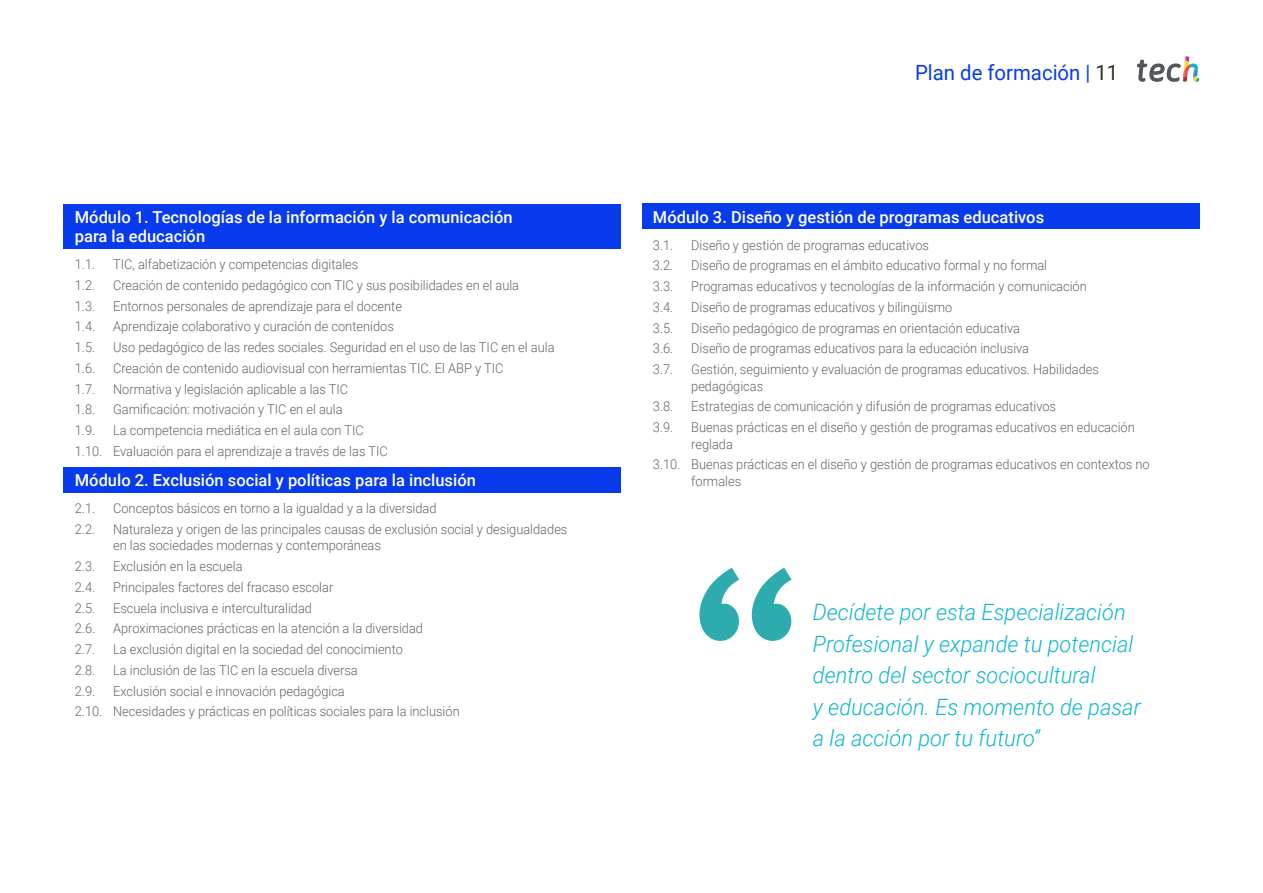
<style>
.page{position:relative;width:1263px;height:893px;background:#fff}
.page>*{position:absolute;margin:0;border:0;box-sizing:border-box;transform-origin:0 0}
.t1{font:italic 300 22.5px/31.5px "Roboto";color:#0fb6cf}
.t2{font:21px "Roboto";color:#083bee}
.t3{font:500 16.5px/19.5px "Roboto";color:#fff}
.t4{font:300 13.5px/16.5px "Roboto";color:#61646a;scale:.95 1}
.s1{color:#312e20}
</style>
<div class="page">
<div style="left:64px;top:204px;width:557px;height:44px;background:#083bee"></div>
<div style="left:64px;top:467px;width:557px;height:25px;background:#083bee"></div>
<div style="left:642px;top:204px;width:557px;height:25px;background:#083bee"></div>
<svg style="left:1137px;top:56px;width:62px;height:26px"></svg>
<svg style="left:699px;top:568px;width:92px;height:73px"></svg>
<p class="t3" style="left:75px;top:206px;width:439px">Módulo 1. Tecnologías de la información y la comunicación para la educación</p>
<p class="t4" style="left:75px;top:256px;width:23px">1.1.</p>
<p class="t4" style="left:113px;top:256px;width:260px">TIC, alfabetización y competencias digitales</p>
<p class="t4" style="left:75px;top:276px;width:23px">1.2.</p>
<p class="t4" style="left:113px;top:276px;width:429px">Creación de contenido pedagógico con TIC y sus posibilidades en el aula</p>
<p class="t4" style="left:75px;top:297px;width:23px">1.3.</p>
<p class="t4" style="left:113px;top:297px;width:306px">Entornos personales de aprendizaje para el docente</p>
<p class="t4" style="left:75px;top:318px;width:23px">1.4.</p>
<p class="t4" style="left:113px;top:318px;width:297px">Aprendizaje colaborativo y curación de contenidos</p>
<p class="t4" style="left:75px;top:339px;width:23px">1.5.</p>
<p class="t4" style="left:113px;top:339px;width:466px">Uso pedagógico de las redes sociales. Seguridad en el uso de las TIC en el aula</p>
<p class="t4" style="left:75px;top:359px;width:23px">1.6.</p>
<p class="t4" style="left:113px;top:359px;width:412px">Creación de contenido audiovisual con herramientas TIC. El ABP y TIC</p>
<p class="t4" style="left:75px;top:380px;width:23px">1.7.</p>
<p class="t4" style="left:113px;top:380px;width:249px">Normativa y legislación aplicable a las TIC</p>
<p class="t4" style="left:75px;top:401px;width:23px">1.8.</p>
<p class="t4" style="left:113px;top:401px;width:243px">Gamificación: motivación y TIC en el aula</p>
<p class="t4" style="left:75px;top:422px;width:23px">1.9.</p>
<p class="t4" style="left:75px;top:419px;width:331px;line-height:20.7px;text-indent:38px">La competencia mediática en el aula con TIC<br>1.10. Evaluación para el aprendizaje a través de las TIC</p>
<p class="t3" style="left:75px;top:470px;width:403px">Módulo 2. Exclusión social y políticas para la inclusión</p>
<p class="t4" style="left:75px;top:500px;width:23px">2.1.</p>
<p class="t4" style="left:113px;top:500px;width:342px">Conceptos básicos en torno a la igualdad y a la diversidad</p>
<p class="t4" style="left:75px;top:520px;width:23px">2.2.</p>
<p class="t4" style="left:113px;top:520px;width:480px">Naturaleza y origen de las principales causas de exclusión social y desigualdades en las sociedades modernas y contemporáneas</p>
<p class="t4" style="left:75px;top:558px;width:23px">2.3.</p>
<p class="t4" style="left:113px;top:558px;width:138px">Exclusión en la escuela</p>
<p class="t4" style="left:75px;top:578px;width:23px">2.4.</p>
<p class="t4" style="left:113px;top:578px;width:233px">Principales factores del fracaso escolar</p>
<p class="t4" style="left:75px;top:599px;width:23px">2.5.</p>
<p class="t4" style="left:113px;top:599px;width:211px">Escuela inclusiva e interculturalidad</p>
<p class="t4" style="left:75px;top:620px;width:23px">2.6.</p>
<p class="t4" style="left:113px;top:620px;width:328px">Aproximaciones prácticas en la atención a la diversidad</p>
<p class="t4" style="left:75px;top:641px;width:23px">2.7.</p>
<p class="t4" style="left:113px;top:641px;width:306px">La exclusión digital en la sociedad del conocimiento</p>
<p class="t4" style="left:75px;top:661px;width:23px">2.8.</p>
<p class="t4" style="left:113px;top:661px;width:259px">La inclusión de las TIC en la escuela diversa</p>
<p class="t4" style="left:75px;top:682px;width:23px">2.9.</p>
<p class="t4" style="left:75px;top:680px;width:407px;line-height:20.7px;text-indent:38px">Exclusión social e innovación pedagógica<br>2.10. Necesidades y prácticas en políticas sociales para la inclusión</p>
<h2 class="t2" style="left:915px;top:57px;width:205px">Plan de formación | <span class="s1">11</span></h2>
<p class="t3" style="left:653px;top:206px;width:393px">Módulo 3. Diseño y gestión de programas educativos</p>
<p class="t4" style="left:653px;top:236px;width:23px">3.1.</p>
<p class="t4" style="left:691px;top:236px;width:252px">Diseño y gestión de programas educativos</p>
<p class="t4" style="left:653px;top:257px;width:23px">3.2.</p>
<p class="t4" style="left:691px;top:257px;width:376px">Diseño de programas en el ámbito educativo formal y no formal</p>
<p class="t4" style="left:653px;top:278px;width:23px">3.3.</p>
<p class="t4" style="left:691px;top:278px;width:418px">Programas educativos y tecnologías de la información y comunicación</p>
<p class="t4" style="left:653px;top:298px;width:23px">3.4.</p>
<p class="t4" style="left:691px;top:298px;width:276px">Diseño de programas educativos y bilingüismo</p>
<p class="t4" style="left:653px;top:319px;width:23px">3.5.</p>
<p class="t4" style="left:691px;top:319px;width:348px">Diseño pedagógico de programas en orientación educativa</p>
<p class="t4" style="left:653px;top:340px;width:23px">3.6.</p>
<p class="t4" style="left:691px;top:340px;width:357px">Diseño de programas educativos para la educación inclusiva</p>
<p class="t4" style="left:653px;top:361px;width:23px">3.7.</p>
<p class="t4" style="left:691px;top:361px;width:431px">Gestión, seguimiento y evaluación de programas educativos. Habilidades pedagógicas</p>
<p class="t4" style="left:653px;top:398px;width:23px">3.8.</p>
<p class="t4" style="left:691px;top:398px;width:386px">Estrategias de comunicación y difusión de programas educativos</p>
<p class="t4" style="left:653px;top:419px;width:23px">3.9.</p>
<p class="t4" style="left:691px;top:419px;width:468px">Buenas prácticas en el diseño y gestión de programas educativos en educación reglada</p>
<p class="t4" style="left:691px;top:456px;width:484px;text-indent:-38px">3.10. Buenas prácticas en el diseño y gestión de programas educativos en contextos no formales</p>
<h1 class="t1" style="left:813px;top:595px;width:330px">Decídete por esta Especialización<br>Profesional y expande tu potencial dentro del sector sociocultural<br>y educación. Es momento de pasar a la acción por tu futuro”</h1>
</div>
